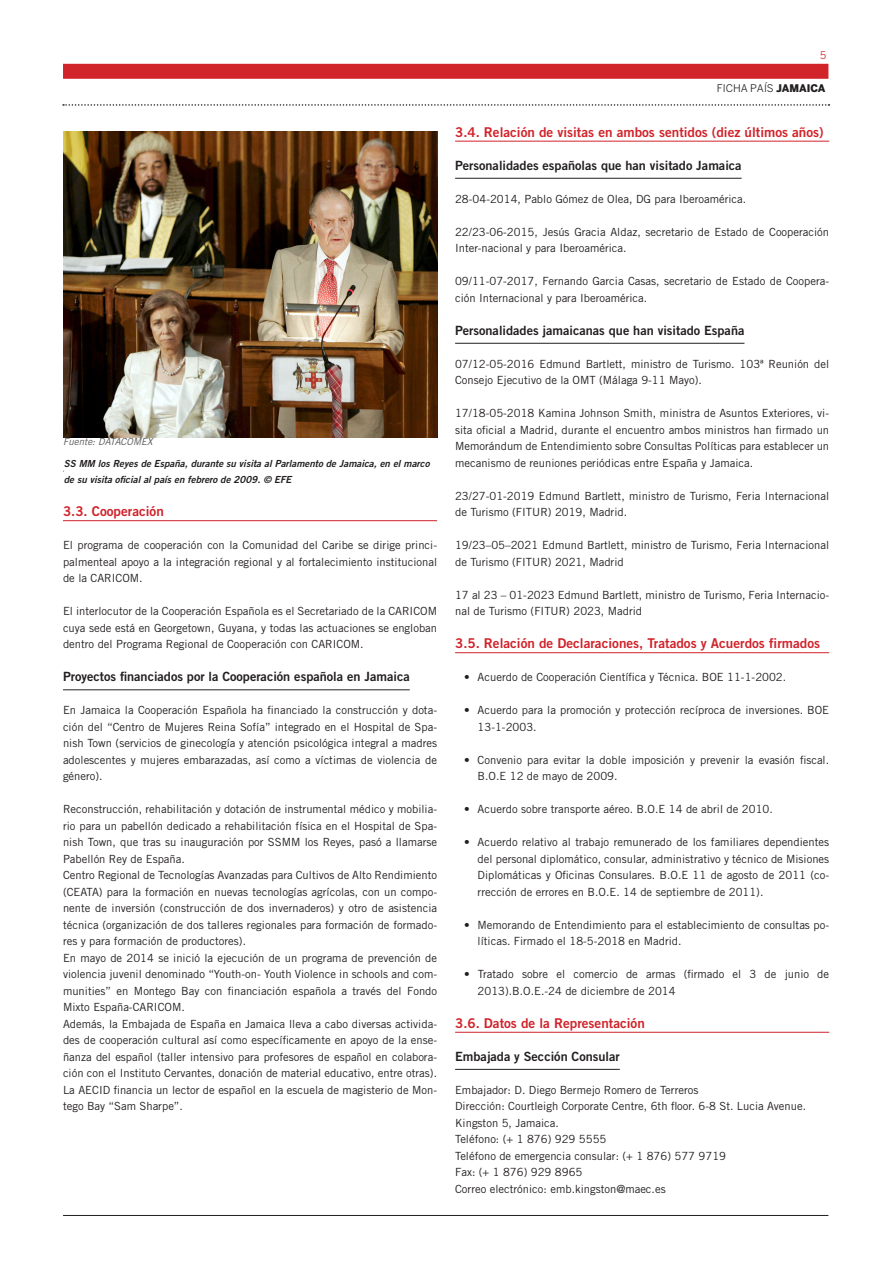
<style>
.page{position:relative;width:893px;height:1263px;background:#fff}
.page>*{position:absolute;margin:0;border:0;box-sizing:border-box;transform-origin:0 0}
.TITULO_2º_NIVEL{font:13.5px "Trade Gothic LT Std Bd 2";color:#d1232a}
.TITULO_3º_NIVEL{font:12.75px "Trade Gothic LT Std Bd 2";color:#231f20}
.TEXTO_NORMAL{font:11.25px/16.5px "Trade Gothic LT Std";color:#231f20}
.t1{font:10.5px "Benton Sans";color:#231f20}
.t2{font:10.5px "Benton Sans";color:#d1232a}
.TEXTO_PIE_DE_FOTO{font:9.75px/16.5px "Trade Gothic LT Std Bd 2 Obl";color:#231f20}
.TABLA_FUENTE{font:italic 9.75px "Trade Gothic LT Std";color:#57585a}
.s1{font-weight:900}
</style>
<div class="page">
<div style="left:63px;top:64px;width:765px;height:15px;background:#d1232a"></div>
<hr style="left:63px;top:1215px;width:765px;height:1px;background:#231f20">
<svg style="left:63px;top:104px;width:766px;height:2px"></svg>
<hr style="left:63px;top:520px;width:374px;height:1px;background:#d1232a">
<hr style="left:63px;top:689px;width:347px;height:1px;background:#231f20">
<hr style="left:455px;top:141px;width:374px;height:1px;background:#d1232a">
<hr style="left:455px;top:178px;width:287px;height:1px;background:#231f20">
<hr style="left:455px;top:343px;width:289px;height:1px;background:#231f20">
<hr style="left:455px;top:652px;width:374px;height:1px;background:#d1232a">
<hr style="left:455px;top:1032px;width:374px;height:1px;background:#d1232a">
<hr style="left:455px;top:1069px;width:165px;height:1px;background:#231f20">
<img style="left:63px;top:131px;width:374px;height:306px">
<p class="TABLA_FUENTE" style="left:63px;top:436px;width:91px">Fuente: DATACOMEX</p>
<p class="TEXTO_PIE_DE_FOTO" style="left:64px;top:455px;width:367px">SS MM los Reyes de España, durante su visita al Parlamento de Jamaica, en el marco de su visita oficial al país en febrero de 2009. © EFE</p>
<p class="TITULO_2º_NIVEL" style="left:63px;top:503px;width:102px">3.3. Cooperación</p>
<p class="TEXTO_NORMAL" style="left:63px;top:537px;width:376px;text-align:justify">El programa de cooperación con la Comunidad del Caribe se dirige princi&shy;palmenteal apoyo a la integración regional y al fortalecimiento institucional de la CARICOM.</p>
<p class="TEXTO_NORMAL" style="left:63px;top:603px;width:376px;text-align:justify">El interlocutor de la Cooperación Española es el Secretariado de la CARICOM cuya sede está en Georgetown, Guyana, y todas las actuaciones se engloban dentro del Programa Regional de Cooperación con CARICOM.</p>
<p class="TITULO_3º_NIVEL" style="left:63px;top:669px;width:348px">Proyectos financiados por la Cooperación española en Jamaica</p>
<p class="TEXTO_NORMAL" style="left:63px;top:702px;width:376px;text-align:justify">En Jamaica la Cooperación Española ha financiado la construcción y dota&shy;ción del “Centro de Mujeres Reina Sofía” integrado en el Hospital de Spa&shy;nish Town (servicios de ginecología y atención psicológica integral a madres adolescentes y mujeres embarazadas, así como a víctimas de violencia de género).</p>
<p class="TEXTO_NORMAL" style="left:63px;top:801px;width:376px;text-align:justify">Reconstrucción, rehabilitación y dotación de instrumental médico y mobilia&shy;rio para un pabellón dedicado a rehabilitación física en el Hospital de Spa&shy;nish Town, que tras su inauguración por SSMM los Reyes, pasó a llamarse Pabellón Rey de España.</p>
<p class="TEXTO_NORMAL" style="left:63px;top:867px;width:376px;text-align:justify">Centro Regional de Tecnologías Avanzadas para Cultivos de Alto Rendimiento (CEATA) para la formación en nuevas tecnologías agrícolas, con un compo&shy;nente de inversión (construcción de dos invernaderos) y otro de asistencia técnica (organización de dos talleres regionales para formación de formado&shy;res y para formación de productores).</p>
<p class="TEXTO_NORMAL" style="left:63px;top:949px;width:376px;text-align:justify">En mayo de 2014 se inició la ejecución de un programa de prevención de violencia juvenil denominado “Youth-on- Youth Violence in schools and com&shy;munities” en Montego Bay con financiación española a través del Fondo Mixto España-CARICOM.</p>
<p class="TEXTO_NORMAL" style="left:63px;top:1015px;width:376px;text-align:justify">Además, la Embajada de España en Jamaica lleva a cabo diversas activida&shy;des de cooperación cultural así como específicamente en apoyo de la ense&shy;ñanza del español (taller intensivo para profesores de español en colabora&shy;ción con el Instituto Cervantes, donación de material educativo, entre otras).</p>
<p class="TEXTO_NORMAL" style="left:63px;top:1081px;width:376px">La AECID financia un lector de español en la escuela de magisterio de Mon&shy;tego Bay “Sam Sharpe”.</p>
<p class="t2" style="left:820px;top:49px;width:8px">5</p>
<p class="t1" style="left:717px;top:82px;width:110px">FICHA PAÍS <span class="s1">JAMAICA</span></p>
<p class="TITULO_2º_NIVEL" style="left:455px;top:123px;width:370px">3.4. Relación de visitas en ambos sentidos (diez últimos años)</p>
<p class="TITULO_3º_NIVEL" style="left:455px;top:157px;width:288px">Personalidades españolas que han visitado Jamaica</p>
<p class="TEXTO_NORMAL" style="left:455px;top:190px;width:293px">28-04-2014, Pablo Gómez de Olea, DG para Iberoamérica.</p>
<p class="TEXTO_NORMAL" style="left:455px;top:223px;width:376px">22/23-06-2015, Jesús Gracia Aldaz, secretario de Estado de Cooperación<br>Inter-nacional y para Iberoamérica.</p>
<p class="TEXTO_NORMAL" style="left:455px;top:273px;width:376px">09/11-07-2017, Fernando Garcia Casas, secretario de Estado de Coopera&shy;ción Internacional y para Iberoamérica.</p>
<p class="TITULO_3º_NIVEL" style="left:455px;top:322px;width:291px">Personalidades jamaicanas que han visitado España</p>
<p class="TEXTO_NORMAL" style="left:455px;top:355px;width:376px">07/12-05-2016 Edmund Bartlett, ministro de Turismo. 103ª Reunión del<br>Consejo Ejecutivo de la OMT (Málaga 9-11 Mayo).</p>
<p class="TEXTO_NORMAL" style="left:455px;top:405px;width:376px;text-align:justify">17/18-05-2018 Kamina Johnson Smith, ministra de Asuntos Exteriores, vi&shy;sita oficial a Madrid, durante el encuentro ambos ministros han firmado un Memorándum de Entendimiento sobre Consultas Políticas para establecer un mecanismo de reuniones periódicas entre España y Jamaica.</p>
<p class="TEXTO_NORMAL" style="left:455px;top:487px;width:376px">23/27-01-2019 Edmund Bartlett, ministro de Turismo, Feria Internacional de Turismo (FITUR) 2019, Madrid.</p>
<p class="TEXTO_NORMAL" style="left:455px;top:537px;width:376px">19/23–05–2021 Edmund Bartlett, ministro de Turismo, Feria Internacional de Turismo (FITUR) 2021, Madrid</p>
<p class="TEXTO_NORMAL" style="left:455px;top:586px;width:376px">17 al 23 – 01-2023 Edmund Bartlett, ministro de Turismo, Feria Internacio&shy;nal de Turismo (FITUR) 2023, Madrid</p>
<p class="TITULO_2º_NIVEL" style="left:455px;top:635px;width:366px">3.5. Relación de Declaraciones, Tratados y Acuerdos firmados</p>
<p class="TEXTO_NORMAL" style="left:464px;top:669px;width:324px">• Acuerdo de Cooperación Científica y Técnica. BOE 11-1-2002.</p>
<p class="TEXTO_NORMAL" style="left:478px;top:702px;width:353px;text-indent:-14px">• Acuerdo para la promoción y protección recíproca de inversiones. BOE<br>13-1-2003.</p>
<p class="TEXTO_NORMAL" style="left:478px;top:751px;width:353px;text-indent:-14px">• Convenio para evitar la doble imposición y prevenir la evasión fiscal.<br>B.O.E 12 de mayo de 2009.</p>
<p class="TEXTO_NORMAL" style="left:464px;top:801px;width:310px">• Acuerdo sobre transporte aéreo. B.O.E 14 de abril de 2010.</p>
<p class="TEXTO_NORMAL" style="left:478px;top:834px;width:353px;text-align:justify;text-indent:-14px">• Acuerdo relativo al trabajo remunerado de los familiares dependientes del personal diplomático, consular, administrativo y técnico de Misiones Diplomáticas y Oficinas Consulares. B.O.E 11 de agosto de 2011 (co&shy;rrección de errores en B.O.E. 14 de septiembre de 2011).</p>
<p class="TEXTO_NORMAL" style="left:478px;top:916px;width:353px;text-indent:-14px">• Memorando de Entendimiento para el establecimiento de consultas po&shy;líticas. Firmado el 18-5-2018 en Madrid.</p>
<p class="TEXTO_NORMAL" style="left:478px;top:966px;width:353px;text-indent:-14px">• Tratado sobre el comercio de armas (firmado el 3 de junio de<br>2013).B.O.E.-24 de diciembre de 2014</p>
<p class="TITULO_2º_NIVEL" style="left:455px;top:1014px;width:191px">3.6. Datos de la Representación</p>
<p class="TITULO_3º_NIVEL" style="left:455px;top:1048px;width:166px">Embajada y Sección Consular</p>
<p class="TEXTO_NORMAL" style="left:455px;top:1081px;width:245px">Embajador: D. Diego Bermejo Romero de Terreros</p>
<p class="TEXTO_NORMAL" style="left:455px;top:1098px;width:352px">Dirección: Courtleigh Corporate Centre, 6th floor. 6-8 St. Lucia Avenue.</p>
<p class="TEXTO_NORMAL" style="left:455px;top:1114px;width:105px">Kingston 5, Jamaica.</p>
<p class="TEXTO_NORMAL" style="left:455px;top:1131px;width:153px">Teléfono: (+ 1 876) 929 5555</p>
<p class="TEXTO_NORMAL" style="left:455px;top:1147px;width:272px">Teléfono de emergencia consular: (+ 1 876) 577 9719</p>
<p class="TEXTO_NORMAL" style="left:455px;top:1164px;width:129px">Fax: (+ 1 876) 929 8965</p>
<p class="TEXTO_NORMAL" style="left:455px;top:1180px;width:212px">Correo electrónico: emb.kingston@maec.es</p>
</div>
